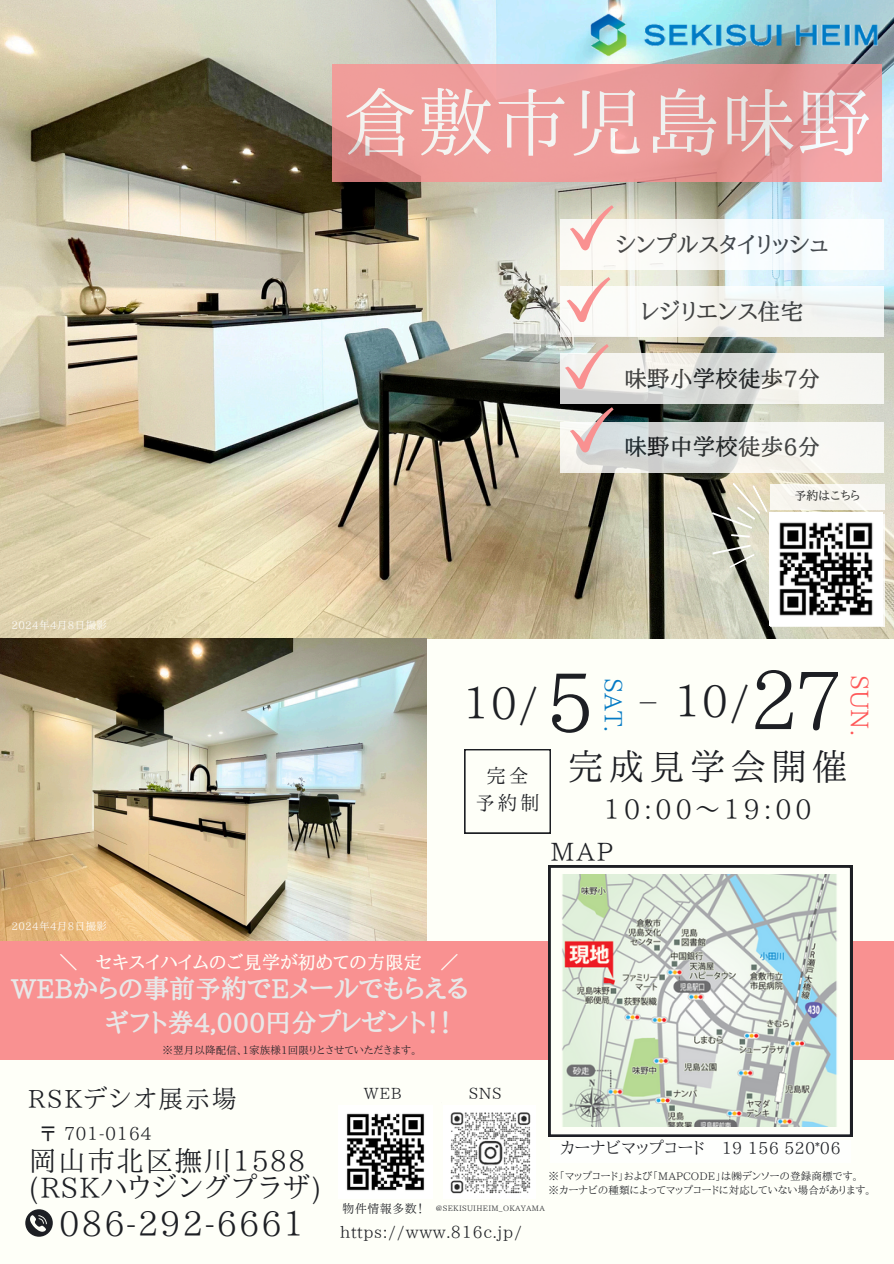
<style>
.page{position:relative;width:894px;height:1264px;background:#fff}
.page>*{position:absolute;margin:0;border:0;box-sizing:border-box;transform-origin:0 0}
.t1{font:80.85px "Aozora Mincho";color:#1d1f24}
.t2{font:75px "Aozora Mincho";letter-spacing:.01em;color:#fff}
.t3{font:43.65px "Aozora Mincho";color:#1d1f24}
.t4{font:36px "Aozora Mincho";letter-spacing:.13em;color:#1d1f24}
.t5{font:34.05px "Aozora Mincho";letter-spacing:.04em;color:#1d1f24}
.t6{font:28.05px/27px "Aozora Mincho";letter-spacing:.04em;color:#1d1f24}
.t7{font:27px "Aozora Mincho";letter-spacing:.13em;color:#1d1f24}
.t8{font:700 25.5px/34.8px "Aozora Mincho";letter-spacing:.02em;color:#e8e8e8}
.t9{font:25.2px "Aozora Mincho";color:#1d1f24}
.t10{font:24.9px "Aozora Mincho";letter-spacing:.07em;color:#1d1f24}
.t11{font:24.45px "Aozora Mincho";color:#047ac4}
.t12{font:24.45px "Aozora Mincho";color:#ff5757}
.t13{font:24px "Aozora Mincho";color:#1d1f24}
.t14{font:500 22.5px "Aozora Mincho";letter-spacing:.01em;color:#1d1f24}
.t15{font:19.5px "Aozora Mincho";color:#1d1f24}
.t16{font:500 18px "Aozora Mincho";letter-spacing:.02em;color:#fefff8}
.t17{font:18px "Aozora Mincho";letter-spacing:.04em;color:#1d1f24}
.t18{font:16.5px "Aozora Mincho";letter-spacing:.015em;color:#1d1f24}
.t19{font:16.5px "Aozora Mincho";letter-spacing:.04em;color:#1d1f24}
.t20{font:15.45px "Aozora Mincho";letter-spacing:.04em;color:#1d1f24}
.t21{font:12px "Aozora Mincho";letter-spacing:.04em;color:#1d1f24}
.t22{font:500 12px "Aozora Mincho";letter-spacing:.01em;color:#1d1f24}
.t23{font:10.5px "Aozora Mincho";letter-spacing:.015em;color:#1d1f24}
.t24{font:10.5px "Aozora Mincho";letter-spacing:.04em;color:#fff}
.t25{font:7.5px "Aozora Mincho";letter-spacing:.04em;color:#1d1f24}
</style>
<div class="page">
<div style="left:0;top:0;width:893px;height:1263px;background:#fefff8"></div>
<div style="left:0;top:941px;width:893px;height:118px;background:#f99191"></div>
<svg style="left:548px;top:865px;width:303px;height:271px"></svg>
<svg style="left:25px;top:1209px;width:27px;height:27px"></svg>
<div style="left:442px;top:1105px;width:93px;height:93px;background:#fff"></div>
<img style="left:0;top:0;width:893px;height:638px">
<img style="left:578px;top:5px;width:314px;height:56px">
<div style="left:560px;top:220px;width:324px;height:50px;background:#fff"></div>
<div style="left:560px;top:287px;width:324px;height:50px;background:#f5f6f3"></div>
<svg style="left:560px;top:354px;width:324px;height:50px;fill:#f4f4ee"></svg>
<svg style="left:569px;top:205px;width:44px;height:45px"></svg>
<svg style="left:566px;top:277px;width:44px;height:45px"></svg>
<svg style="left:565px;top:344px;width:43px;height:45px"></svg>
<svg style="left:332px;top:64px;width:549px;height:117px;background:#e99897"></svg>
<div style="left:550px;top:1140px;width:300px;height:23px;background:#fff"></div>
<svg style="left:560px;top:422px;width:324px;height:50px"></svg>
<svg style="left:569px;top:407px;width:44px;height:45px"></svg>
<div style="left:769px;top:514px;width:115px;height:112px;background:#fff"></div>
<img style="left:346px;top:1113px;width:79px;height:78px">
<img style="left:450px;top:1112px;width:81px;height:82px">
<div style="left:769px;top:484px;width:115px;height:25px;background:#f8f7f1"></div>
<img style="left:0;top:639px;width:426px;height:301px">
<img style="left:561px;top:874px;width:277px;height:252px">
<svg style="left:687px;top:475px;width:95px;height:97px;background:#b8b6a4"></svg>
<svg style="left:464px;top:749px;width:86px;height:84px"></svg>
<img style="left:769px;top:512px;width:113px;height:104px">
<h2 class="t2" style="left:342px;top:84px;width:530px">倉敷市児島味野</h2>
<h3 class="t14" style="left:615px;top:233px;width:215px">シンプルスタイリッシュ</h3>
<h3 class="t14" style="left:641px;top:300px;width:163px">レジリエンス住宅</h3>
<h3 class="t14" style="left:624px;top:367px;width:197px">味野小学校徒歩7分</h3>
<p class="t24" style="left:12px;top:619px;width:97px">2024年4月8日撮影</p>
<p class="t24" style="left:12px;top:921px;width:97px">2024年4月8日撮影</p>
<h3 class="t14" style="left:624px;top:435px;width:197px">味野中学校徒歩6分</h3>
<p class="t22" style="left:794px;top:489px;width:67px">予約はこちら</p>
<p class="t3" style="left:463px;top:680px;width:78px">10/</p>
<p class="t1" style="left:544px;top:660px;width:51px">5</p>
<p class="t1" style="left:748px;top:658px;width:95px">27</p>
<p class="t11" style="left:626px;top:677px;width:56px;rotate:90deg">SAT.</p>
<p class="t12" style="left:872px;top:674px;width:62px;rotate:90deg">SUN.</p>
<h2 class="t3" style="left:674px;top:678px;width:78px">10/</h2>
<p class="t13" style="left:638px;top:691px;width:20px">－</p>
<p class="t4" style="left:567px;top:748px;width:281px">完成見学会開催</p>
<p class="t15" style="left:486px;top:766px;width:43px">完全</p>
<p class="t15" style="left:475px;top:793px;width:66px">予約制</p>
<p class="t7" style="left:603px;top:795px;width:210px">10:00～19:00</p>
<p class="t9" style="left:550px;top:839px;width:64px">MAP</p>
<p class="t16" style="left:60px;top:953px;width:400px">＼ セキスイハイムのご見学が初めての方限定 ／</p>
<p class="t8" style="left:105px;top:970px;width:365px;text-indent:-94px">WEBからの事前予約でEメールでもらえるギフト券4,000円分プレゼント！！</p>
<p class="t23" style="left:162px;top:1044px;width:255px">※翌月以降配信、1家族様1回限りとさせていただきます。</p>
<p class="t10" style="left:28px;top:1086px;width:210px">RSKデシオ展示場</p>
<p class="t17" style="left:39px;top:1124px;width:114px">〒 701-0164</p>
<h2 class="t6" style="left:29px;top:1146px;width:294px">岡山市北区撫川1588 (RSKハウジングプラザ)</h2>
<p class="t5" style="left:59px;top:1205px;width:247px">086-292-6661</p>
<p class="t20" style="left:364px;top:1085px;width:39px">WEB</p>
<p class="t20" style="left:468px;top:1085px;width:34px">SNS</p>
<p class="t18" style="left:560px;top:1139px;width:282px">カーナビマップコード 19 156 520*06</p>
<h6 class="t23" style="left:548px;top:1170px;width:311px">※「マップコード」および「MAPCODE」は㈱デンソーの登録商標です。</h6>
<p class="t23" style="left:548px;top:1184px;width:323px">※カーナビの種類によってマップコードに対応していない場合があります。</p>
<p class="t21" style="left:342px;top:1202px;width:82px">物件情報多数！</p>
<p class="t25" style="left:435px;top:1204px;width:110px">@SEKISUIHEIM_OKAYAMA</p>
<p class="t19" style="left:340px;top:1222px;width:183px">https://www.816c.jp/</p>
</div>
